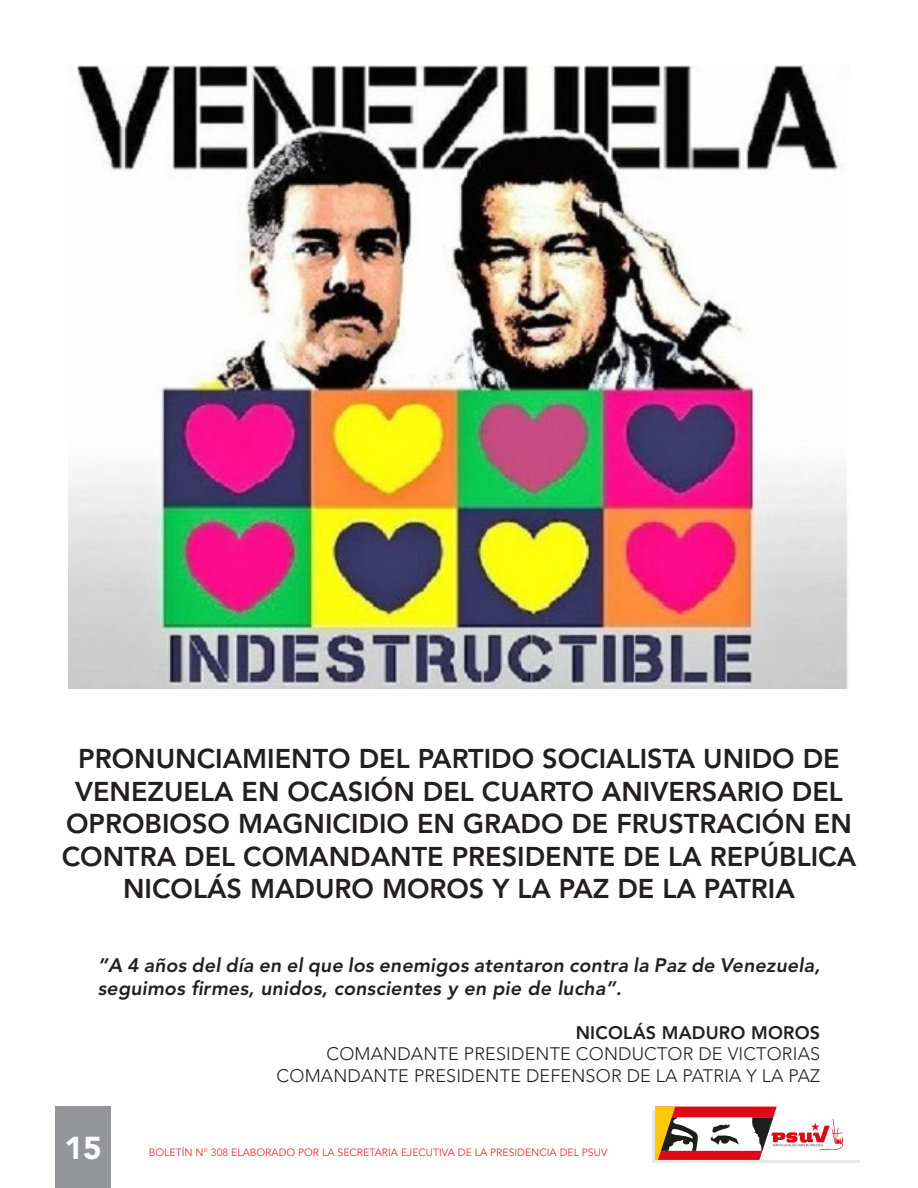
<style>
.page{position:relative;width:918px;height:1188px;background:#fff}
.page>*{position:absolute;margin:0;border:0;box-sizing:border-box;transform-origin:0 0}
.t1{font:900 31.5px "Avenir";color:#fff}
.t2{font:800 27px/32.4px "Avenir LT Std";color:#231f20;text-align:center}
.t3{font:italic 800 19.5px/23.4px "Avenir LT Std";letter-spacing:.01em;color:#231f20}
.t4{font:300 18px "Avenir LT Std";letter-spacing:.01em;color:#231f20}
.t5{font:800 18px "Avenir LT Std";letter-spacing:.01em;color:#231f20}
.t6{font:10.5px "Avenir LT Std";color:#ee2d2e}
</style>
<div class="page">
<div style="left:55px;top:1107px;width:56px;height:81px;background:#939598"></div>
<div style="left:652px;top:1110px;width:208px;height:53px;background:#231f20;opacity:.1"></div>
<div style="left:655px;top:1107px;width:204px;height:53px;background:#fff"></div>
<svg style="left:655px;top:1107px;width:188px;height:53px"></svg>
<img style="left:69px;top:65px;width:779px;height:624px">
<p class="t2" style="left:62px;top:743px;width:796px">PRONUNCIAMIENTO DEL PARTIDO SOCIALISTA UNIDO DE VENEZUELA EN OCASIÓN DEL CUARTO ANIVERSARIO DEL OPROBIOSO MAGNICIDIO EN GRADO DE FRUSTRACIÓN EN CONTRA DEL COMANDANTE PRESIDENTE DE LA REPÚBLICA NICOLÁS MADURO MOROS Y LA PAZ DE LA PATRIA</p>
<p class="t3" style="left:98px;top:954px;width:724px">“A 4 años del día en el que los enemigos atentaron contra la Paz de Venezuela, seguimos firmes, unidos, conscientes y en pie de lucha”.</p>
<p class="t5" style="left:576px;top:1022px;width:246px">NICOLÁS MADURO MOROS</p>
<p class="t4" style="left:327px;top:1043px;width:495px">COMANDANTE PRESIDENTE CONDUCTOR DE VICTORIAS</p>
<p class="t4" style="left:277px;top:1065px;width:545px">COMANDANTE PRESIDENTE DEFENSOR DE LA PATRIA Y LA PAZ</p>
<p class="t1" style="left:65px;top:1129px;width:39px">15</p>
<p class="t6" style="left:149px;top:1147px;width:460px">BOLETÍN N° 308 ELABORADO POR LA SECRETARIA EJECUTIVA DE LA PRESIDENCIA DEL PSUV</p>
</div>
